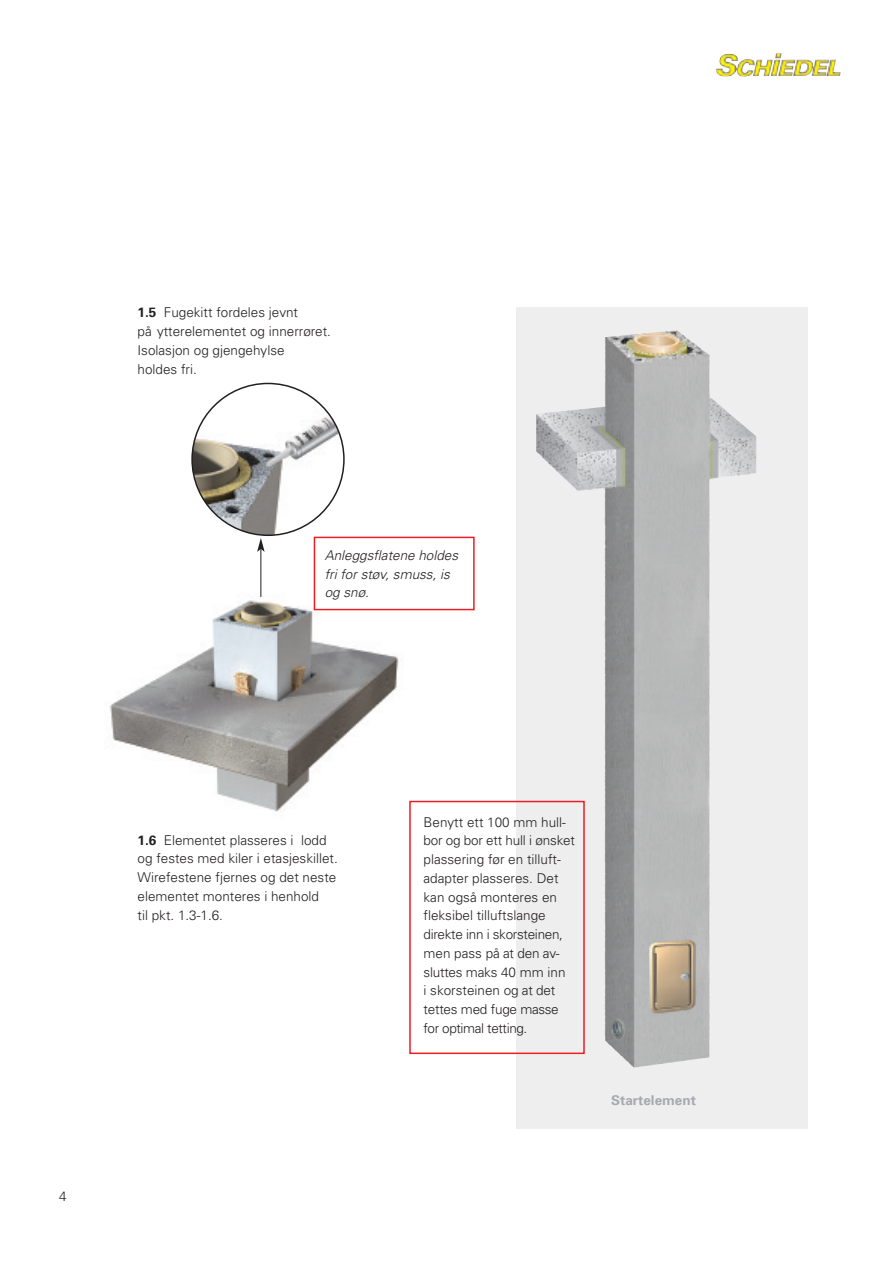
<style>
.page{position:relative;width:893px;height:1263px;background:#fff}
.page>*{position:absolute;margin:0;border:0;box-sizing:border-box;transform-origin:0 0}
.t1{font:300 13.5px/18.8px "Univers";color:#231f20}
.t2{font:italic 300 13.5px/18.8px "Univers";color:#231f20}
.t3{font:700 13.5px "Univers";color:#a8a9ad}
.s1{font-weight:700}
</style>
<div class="page">
<img style="left:109px;top:570px;width:295px;height:242px">
<div style="left:315px;top:538px;width:158px;height:71px;background:#fff"></div>
<div style="left:314px;top:537px;width:161px;height:73px;border:2px solid #ee1d23"></div>
<img style="left:748px;top:53px;width:93px;height:23px">
<svg style="left:516px;top:308px;width:292px;height:821px;background:#d8d7d8"></svg>
<img style="left:679px;top:332px;width:77px;height:160px">
<hr style="left:261px;top:549px;width:1px;height:48px;background:#231f20">
<svg style="left:191px;top:383px;width:154px;height:169px"></svg>
<div style="left:409px;top:801px;width:176px;height:253px;border:2px solid #ee1d23"></div>
<p class="t1" style="left:138px;top:304px;width:195px"><span class="s1">1.5</span> Fugekitt fordeles jevnt<br>på ytterelementet og innerrøret.<br>Isolasjon og gjengehylse<br>holdes fri.</p>
<p class="t2" style="left:325px;top:547px;width:135px">Anleggsflatene holdes fri for støv, smuss, is og snø.</p>
<p class="t1" style="left:138px;top:832px;width:202px"><span class="s1">1.6</span> Elementet plasseres i lodd og festes med kiler i etasjeskillet.<br>Wirefestene fjernes og det neste elementet monteres i henhold<br>til pkt. 1.3-1.6.</p>
<p class="t1" style="left:59px;top:1188px;width:9px">4</p>
<p class="t1" style="left:423px;top:814px;width:153px">Benytt ett 100 mm hull&shy;bor og bor ett hull i ønsket plassering før en tilluft&shy;adapter plasseres. Det kan også monteres en fleksibel tilluftslange direkte inn i skorsteinen, men pass på at den av&shy;sluttes maks 40 mm inn<br>i skorsteinen og at det tettes med fuge masse for optimal tetting.</p>
<p class="t3" style="left:611px;top:1095px;width:86px">Startelement</p>
</div>
